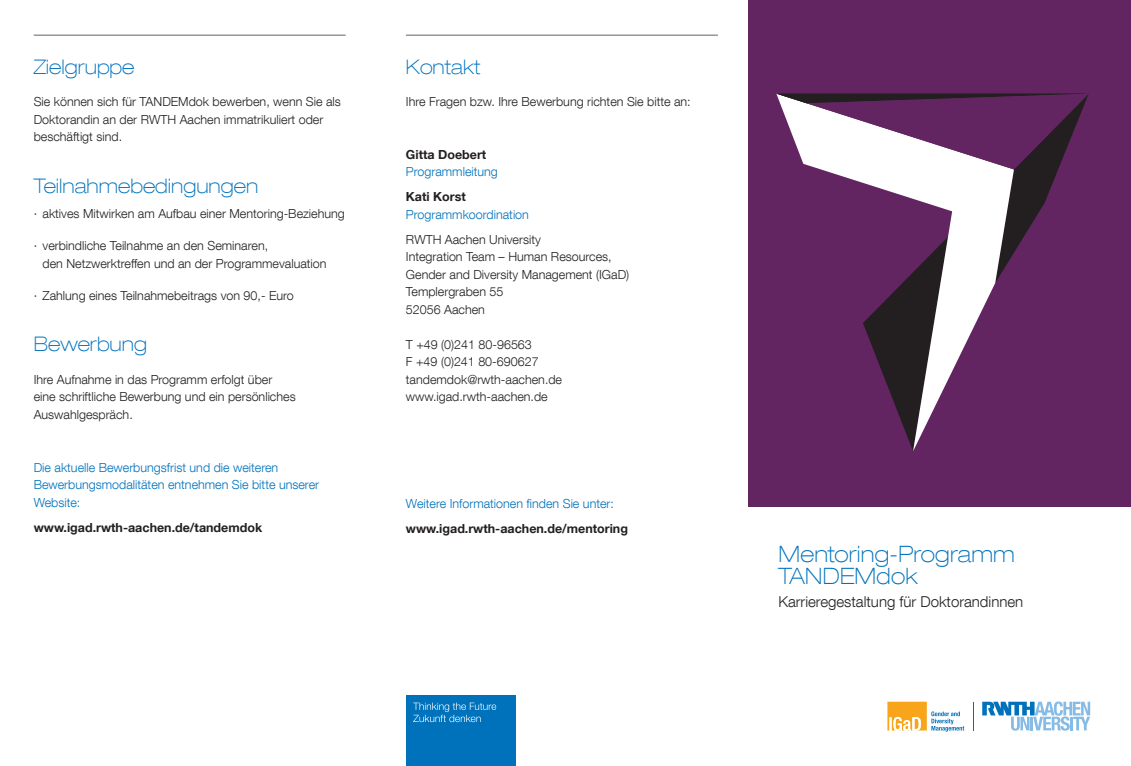
<style>
.page{position:relative;width:1131px;height:766px;background:#fff}
.page>*{position:absolute;margin:0;border:0;box-sizing:border-box;transform-origin:0 0}
.t1{font:100 expanded 22.5px "Helvetica Neue LT Com";letter-spacing:.01em;color:#0072bc}
.t2{font:100 expanded 20px "Helvetica Neue LT Com";color:#0072bc}
.t3{font:300 15px "Helvetica Neue LT Com";color:#231f20}
.t4{font:300 12.5px/17.5px "Helvetica Neue LT Com";color:#231f20}
.t5{font:300 12.5px/17.5px "Helvetica Neue LT Com";color:#0072bc}
.t6{font:700 12.5px "Helvetica Neue LT Com";color:#231f20}
</style>
<div class="page">
<hr style="left:34px;top:35px;width:311px;height:1px;background:#636366">
<hr style="left:406px;top:35px;width:312px;height:1px;background:#636366">
<div style="left:748px;top:0;width:382px;height:506px;background:#622561"></div>
<svg style="left:776px;top:94px;width:312px;height:357px"></svg>
<svg style="left:982px;top:701px;width:108px;height:29px"></svg>
<svg style="left:887px;top:701px;width:77px;height:30px"></svg>
<div style="left:406px;top:695px;width:110px;height:70px;background:#0072bc"></div>
<svg style="left:413px;top:702px;width:83px;height:20px"></svg>
<p class="t2" style="left:34px;top:54px;width:102px">Zielgruppe</p>
<p class="t4" style="left:34px;top:93px;width:309px">Sie können sich für TANDEMdok bewerben, wenn Sie als<br>Doktorandin an der RWTH Aachen immatrikuliert oder beschäftigt sind.</p>
<p class="t2" style="left:34px;top:173px;width:226px">Teilnahmebedingungen</p>
<p class="t4" style="left:34px;top:204px;width:312px">· aktives Mitwirken am Aufbau einer Mentoring-Beziehung</p>
<p class="t4" style="left:43px;top:236px;width:285px;text-indent:-9px">· verbindliche Teilnahme an den Seminaren,<br>den Netzwerktreffen und an der Programmevaluation</p>
<p class="t4" style="left:34px;top:286px;width:262px">· Zahlung eines Teilnahmebeitrags von 90,- Euro</p>
<p class="t2" style="left:34px;top:332px;width:115px">Bewerbung</p>
<p class="t4" style="left:34px;top:370px;width:263px">Ihre Aufnahme in das Programm erfolgt über eine schriftliche Bewerbung und ein persönliches<br>Auswahlgespräch.</p>
<p class="t5" style="left:34px;top:458px;width:287px">Die aktuelle Bewerbungsfrist und die weiteren<br>Bewerbungsmodalitäten entnehmen Sie bitte unserer<br>Website:</p>
<p class="t6" style="left:34px;top:519px;width:230px">www.igad.rwth-aachen.de/tandemdok</p>
<p class="t2" style="left:406px;top:54px;width:76px">Kontakt</p>
<p class="t4" style="left:406px;top:93px;width:286px">Ihre Fragen bzw. Ihre Bewerbung richten Sie bitte an:</p>
<p class="t6" style="left:406px;top:146px;width:82px">Gitta Doebert</p>
<p class="t5" style="left:406px;top:163px;width:93px">Programmleitung</p>
<p class="t6" style="left:406px;top:189px;width:61px">Kati Korst</p>
<p class="t5" style="left:406px;top:205px;width:124px">Programmkoordination</p>
<p class="t4" style="left:406px;top:230px;width:136px">RWTH Aachen University</p>
<p class="t4" style="left:406px;top:248px;width:207px">Integration Team – Human Resources,</p>
<p class="t4" style="left:406px;top:265px;width:225px">Gender and Diversity Management (IGaD)</p>
<p class="t4" style="left:406px;top:283px;width:99px">Templergraben 55</p>
<p class="t4" style="left:406px;top:300px;width:80px">52056 Aachen</p>
<p class="t4" style="left:406px;top:335px;width:127px">T +49 (0)241 80-96563</p>
<p class="t4" style="left:406px;top:353px;width:134px">F +49 (0)241 80-690627</p>
<p class="t4" style="left:406px;top:370px;width:158px">tandemdok@rwth-aachen.de</p>
<p class="t4" style="left:406px;top:388px;width:143px">www.igad.rwth-aachen.de</p>
<p class="t5" style="left:406px;top:494px;width:209px">Weitere Informationen finden Sie unter:</p>
<p class="t6" style="left:406px;top:520px;width:223px">www.igad.rwth-aachen.de/mentoring</p>
<p class="t1" style="left:778px;top:539px;width:238px">Mentoring-Programm</p>
<p class="t1" style="left:778px;top:562px;width:141px">TANDEMdok</p>
<p class="t3" style="left:778px;top:592px;width:246px">Karrieregestaltung für Doktorandinnen</p>
</div>
